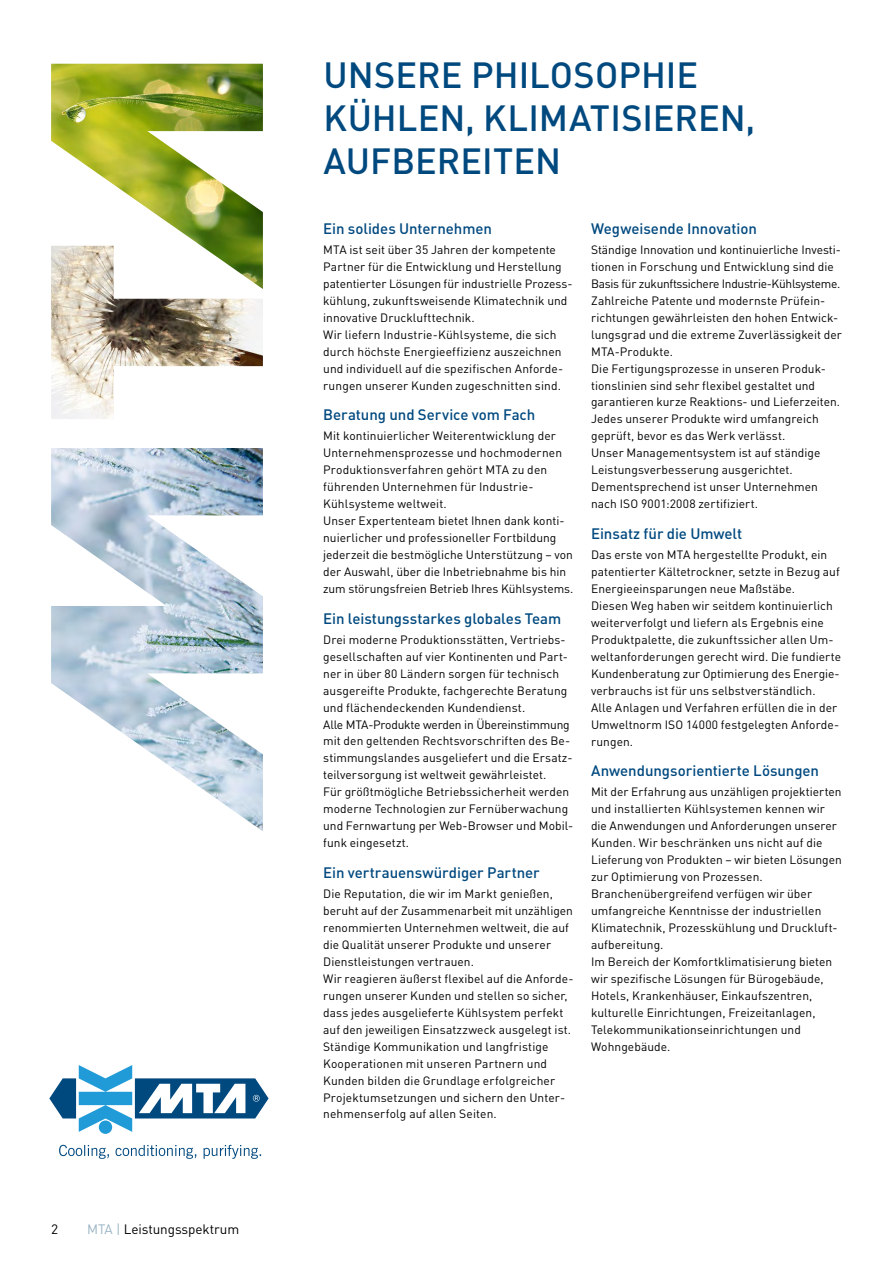
<style>
.page{position:relative;width:893px;height:1263px;background:#fff}
.page>*{position:absolute;margin:0;border:0;box-sizing:border-box;transform-origin:0 0}
.t1{font:500 36px/43.2px "DIN Pro";color:#00497f}
.t2{font:500 15px "DIN Pro";letter-spacing:-.005em;color:#00497f}
.t3{font:13.5px "DIN Pro";letter-spacing:-.005em;color:#000}
.t4{font:12px/17px "DIN Pro";letter-spacing:.005em;color:#000}
.s1{color:#9ab4c4}
</style>
<div class="page">
<svg style="left:49px;top:1065px;width:220px;height:69px"></svg>
<svg style="left:59px;top:1145px;width:202px;height:14px"></svg>
<img style="left:51px;top:289px;width:212px;height:130px">
<img style="left:51px;top:64px;width:212px;height:225px">
<img style="left:51px;top:448px;width:212px;height:383px">
<p class="t3" style="left:51px;top:1219px;width:9px">2</p>
<p class="t3" style="left:87px;top:1219px;width:154px"><span class="s1">MTA |</span> Leistungsspektrum</p>
<p class="t1" style="left:323px;top:49px;width:433px">UNSERE PHILOSOPHIE<br>KÜHLEN, KLIMATISIEREN,<br>AUFBEREITEN</p>
<p class="t2" style="left:323px;top:216px;width:170px">Ein solides Unternehmen</p>
<p class="t4" style="left:323px;top:240px;width:251px">MTA ist seit über 35 Jahren der kompetente Partner für die Entwicklung und Herstellung patentierter Lösungen für industrielle Prozess&shy;kühlung, zukunftsweisende Klimatechnik und innovative Drucklufttechnik.</p>
<p class="t4" style="left:323px;top:325px;width:242px">Wir liefern Industrie-Kühlsysteme, die sich durch höchste Energieeffizienz auszeichnen und individuell auf die spezifischen Anforde&shy;rungen unserer Kunden zugeschnitten sind.</p>
<p class="t2" style="left:323px;top:403px;width:214px">Beratung und Service vom Fach</p>
<p class="t4" style="left:323px;top:426px;width:241px">Mit kontinuierlicher Weiterentwicklung der Unternehmensprozesse und hochmodernen Produktionsverfahren gehört MTA zu den führenden Unternehmen für Industrie-Kühlsysteme weltweit.</p>
<p class="t4" style="left:323px;top:511px;width:252px">Unser Expertenteam bietet Ihnen dank konti&shy;nuierlicher und professioneller Fortbildung jederzeit die bestmögliche Unterstützung – von der Auswahl, über die Inbetriebnahme bis hin zum störungsfreien Betrieb Ihres Kühlsystems.</p>
<p class="t2" style="left:323px;top:606px;width:240px">Ein leistungsstarkes globales Team</p>
<p class="t4" style="left:323px;top:630px;width:246px">Drei moderne Produktionsstätten, Vertriebs&shy;gesellschaften auf vier Kontinenten und Part&shy;ner in über 80 Ländern sorgen für technisch ausgereifte Produkte, fachgerechte Beratung und flächendeckenden Kundendienst.</p>
<p class="t4" style="left:323px;top:714px;width:251px">Alle MTA-Produkte werden in Übereinstimmung mit den geltenden Rechtsvorschriften des Be&shy;stimmungslandes ausgeliefert und die Ersatz&shy;teilversorgung ist weltweit gewährleistet.</p>
<p class="t4" style="left:323px;top:782px;width:251px">Für größtmögliche Betriebssicherheit werden moderne Technologien zur Fernüberwachung und Fernwartung per Web-Browser und Mobil&shy;funk eingesetzt.</p>
<p class="t2" style="left:323px;top:860px;width:218px">Ein vertrauenswürdiger Partner</p>
<p class="t4" style="left:323px;top:884px;width:251px">Die Reputation, die wir im Markt genießen, beruht auf der Zusammenarbeit mit unzähligen renommierten Unternehmen weltweit, die auf die Qualität unserer Produkte und unserer Dienstleistungen vertrauen.</p>
<p class="t4" style="left:323px;top:969px;width:252px">Wir reagieren äußerst flexibel auf die Anforde&shy;rungen unserer Kunden und stellen so sicher, dass jedes ausgelieferte Kühlsystem perfekt auf den jeweiligen Einsatzzweck ausgelegt ist.</p>
<p class="t4" style="left:323px;top:1037px;width:244px">Ständige Kommunikation und langfristige Kooperationen mit unseren Partnern und Kunden bilden die Grundlage erfolgreicher Projektumsetzungen und sichern den Unter&shy;nehmenserfolg auf allen Seiten.</p>
<p class="t2" style="left:591px;top:216px;width:167px">Wegweisende Innovation</p>
<p class="t4" style="left:591px;top:240px;width:252px">Ständige Innovation und kontinuierliche Investi&shy;tionen in Forschung und Entwicklung sind die Basis für zukunftssichere Industrie-Kühlsysteme.<br>Zahlreiche Patente und modernste Prüfein&shy;richtungen gewährleisten den hohen Entwick&shy;lungsgrad und die extreme Zuverlässigkeit der MTA-Produkte.</p>
<p class="t4" style="left:591px;top:359px;width:250px">Die Fertigungsprozesse in unseren Produk&shy;tionslinien sind sehr flexibel gestaltet und garantieren kurze Reaktions- und Lieferzeiten.<br>Jedes unserer Produkte wird umfangreich geprüft, bevor es das Werk verlässt.</p>
<p class="t4" style="left:591px;top:443px;width:231px">Unser Managementsystem ist auf ständige Leistungsverbesserung ausgerichtet.<br>Dementsprechend ist unser Unternehmen nach ISO 9001:2008 zertifiziert.</p>
<p class="t2" style="left:591px;top:521px;width:153px">Einsatz für die Umwelt</p>
<p class="t4" style="left:591px;top:545px;width:250px">Das erste von MTA hergestellte Produkt, ein patentierter Kältetrockner, setzte in Bezug auf<br>Energieeinsparungen neue Maßstäbe.</p>
<p class="t4" style="left:591px;top:596px;width:252px">Diesen Weg haben wir seitdem kontinuierlich weiterverfolgt und liefern als Ergebnis eine Produktpalette, die zukunftssicher allen Um&shy;weltanforderungen gerecht wird. Die fundierte Kundenberatung zur Optimierung des Energie&shy;verbrauchs ist für uns selbstverständlich.</p>
<p class="t4" style="left:591px;top:698px;width:250px">Alle Anlagen und Verfahren erfüllen die in der<br>Umweltnorm ISO 14000 festgelegten Anforde&shy;rungen.</p>
<p class="t2" style="left:591px;top:759px;width:230px">Anwendungsorientierte Lösungen</p>
<p class="t4" style="left:591px;top:782px;width:252px">Mit der Erfahrung aus unzähligen projektierten und installierten Kühlsystemen kennen wir die Anwendungen und Anforderungen unserer Kunden. Wir beschränken uns nicht auf die Lieferung von Produkten – wir bieten Lösungen zur Optimierung von Prozessen.</p>
<p class="t4" style="left:591px;top:884px;width:248px">Branchenübergreifend verfügen wir über umfangreiche Kenntnisse der industriellen Klimatechnik, Prozesskühlung und Druckluft&shy;aufbereitung.</p>
<p class="t4" style="left:591px;top:952px;width:243px">Im Bereich der Komfortklimatisierung bieten wir spezifische Lösungen für Bürogebäude, Hotels, Krankenhäuser, Einkaufszentren, kulturelle Einrichtungen, Freizeitanlagen, Telekommunikationseinrichtungen und Wohngebäude.</p>
</div>
